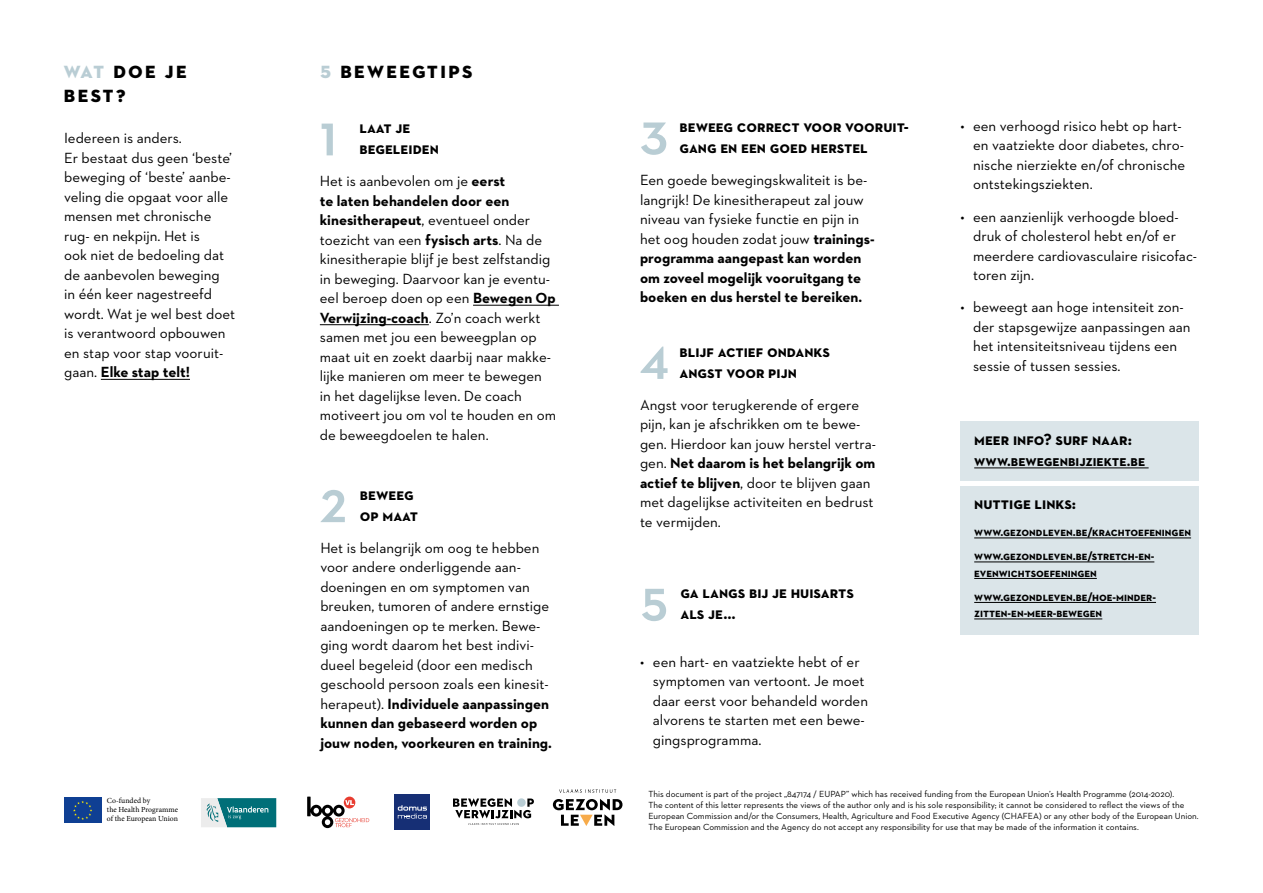
<style>
.page{position:relative;width:1263px;height:893px;background:#fff}
.page>*{position:absolute;margin:0;border:0;box-sizing:border-box;transform-origin:0 0}
.t1{font:700 60px "Neutraface 2 Display";color:#b9cdd4}
.t2{font:18px/24px "Neutraface 2 Display Titling";letter-spacing:.14em;color:#000}
.t3{font:700 16.5px/21px "Neutraface 2 Text";color:#000}
.t4{font:15px/19.5px "Neutraface 2 Text";color:#000}
.t5{font:700 15px "Neutraface 2 Text";color:#000}
.t6{font:700 12px/24px "Neutraface 2 Text";color:#000}
.t7{font:9px/10.8px "Neutraface 2 Text";color:#000}
.t8{font:7.8px/9px "Minion Pro";color:#000}
.s1{color:#b9cdd4}
.s2{font-weight:700}
</style>
<div class="page">
<svg style="left:201px;top:798px;width:75px;height:29px;background:#4a979d"></svg>
<div style="left:395px;top:795px;width:35px;height:35px;background:#162f75"></div>
<svg style="left:398px;top:805px;width:29px;height:13px"></svg>
<svg style="left:307px;top:797px;width:62px;height:31px"></svg>
<svg style="left:453px;top:798px;width:81px;height:27px"></svg>
<div style="left:517px;top:798px;width:9px;height:9px;background:#b9cdd4;border-radius:50%"></div>
<svg style="left:553px;top:799px;width:69px;height:27px"></svg>
<svg style="left:559px;top:789px;width:57px;height:4px"></svg>
<div style="left:64px;top:798px;width:38px;height:25px;background:#0f3f93"></div>
<svg style="left:73px;top:801px;width:19px;height:19px"></svg>
<hr style="left:101px;top:379px;width:89px;height:1px;background:#000">
<hr style="left:473px;top:305px;width:86px;height:1px;background:#000">
<hr style="left:320px;top:324px;width:109px;height:1px;background:#000">
<div style="left:960px;top:422px;width:239px;height:59px;background:#dbe5e9"></div>
<div style="left:960px;top:486px;width:239px;height:148px;background:#dbe5e9"></div>
<hr style="left:974px;top:468px;width:174px;height:1px;background:#000">
<hr style="left:974px;top:538px;width:217px;height:1px;background:#000">
<hr style="left:974px;top:562px;width:180px;height:1px;background:#000">
<hr style="left:974px;top:578px;width:123px;height:1px;background:#000">
<hr style="left:974px;top:602px;width:182px;height:1px;background:#000">
<hr style="left:974px;top:619px;width:128px;height:1px;background:#000">
<p class="t2" style="left:64px;top:60px;width:124px"><span class="s1">WAT</span> DOE JE<br>BEST?</p>
<p class="t4" style="left:64px;top:128px;width:172px">Iedereen is anders.<br>Er bestaat dus geen ‘beste’ beweging of ‘beste’ aanbe&shy;veling die opgaat voor alle mensen met chronische rug- en nekpijn. Het is<br>ook niet de bedoeling dat de aanbevolen beweging<br>in één keer nagestreefd wordt. Wat je wel best doet is verantwoord opbouwen en stap voor stap vooruit&shy;gaan. <span class="s2">Elke stap telt!</span></p>
<p class="t8" style="left:107px;top:796px;width:73px">Co-funded by<br>the Health Programme of the European Union</p>
<p class="t2" style="left:320px;top:60px;width:153px"><span class="s1">5</span> BEWEEGTIPS</p>
<h1 class="t1" style="left:320px;top:101px;width:19px">1</h1>
<h1 class="t1" style="left:640px;top:100px;width:29px">3</h1>
<p class="t3" style="left:359px;top:117px;width:81px">laat je begeleiden</p>
<p class="t3" style="left:679px;top:116px;width:231px">beweeg correct voor vooruit&shy;gang en een goed herstel</p>
<p class="t4" style="left:320px;top:171px;width:238px">Het is aanbevolen om je <span class="s2">eerst<br>te laten behandelen door een kinesitherapeut</span>, eventueel onder toezicht van een <span class="s2">fysisch arts</span>. Na de kinesitherapie blijf je best zelfstandig in beweging. Daarvoor kan je eventu&shy;eel beroep doen op een <span class="s2">Bewegen Op Verwijzing-coach</span>. Zo’n coach werkt samen met jou een beweegplan op maat uit en zoekt daarbij naar makke&shy;lijke manieren om meer te bewegen in het dagelijkse leven. De coach motiveert jou om vol te houden en om de beweegdoelen te halen.</p>
<p class="t4" style="left:640px;top:170px;width:236px">Een goede bewegingskwaliteit is be&shy;langrijk! De kinesitherapeut zal jouw niveau van fysieke functie en pijn in het oog houden zodat jouw <span class="s2">trainings&shy;programma aangepast kan worden om zoveel mogelijk vooruitgang te boeken en dus herstel te bereiken.</span></p>
<h1 class="t1" style="left:640px;top:325px;width:31px">4</h1>
<p class="t3" style="left:679px;top:340px;width:152px">blijf actief ondanks angst voor pijn</p>
<p class="t4" style="left:640px;top:395px;width:238px">Angst voor terugkerende of ergere pijn, kan je afschrikken om te bewe&shy;gen. Hierdoor kan jouw herstel vertra&shy;gen. <span class="s2">Net daarom is het belangrijk om actief te blijven</span>, door te blijven gaan met dagelijkse activiteiten en bedrust te vermijden.</p>
<h1 class="t1" style="left:320px;top:468px;width:28px">2</h1>
<p class="t3" style="left:360px;top:484px;width:60px">beweeg op maat</p>
<p class="t4" style="left:320px;top:538px;width:233px">Het is belangrijk om oog te hebben voor andere onderliggende aan&shy;doeningen en om symptomen van breuken, tumoren of andere ernstige aandoeningen op te merken. Bewe&shy;ging wordt daarom het best indivi&shy;dueel begeleid (door een medisch geschoold persoon zoals een kinesit&shy;herapeut). <span class="s2">Individuele aanpassingen kunnen dan gebaseerd worden op jouw noden, voorkeuren en training.</span></p>
<h1 class="t1" style="left:641px;top:567px;width:28px">5</h1>
<p class="t3" style="left:680px;top:582px;width:175px">ga langs bij je huisarts als je…</p>
<p class="t4" style="left:653px;top:651px;width:217px;text-indent:-13px">• een hart- en vaatziekte hebt of er symptomen van vertoont. Je moet daar eerst voor behandeld worden alvorens te starten met een bewe&shy;gingsprogramma.</p>
<p class="t4" style="left:973px;top:116px;width:214px;text-indent:-13px">• een verhoogd risico hebt op hart&shy;en vaatziekte door diabetes, chro&shy;nische nierziekte en/of chronische ontstekingsziekten.</p>
<p class="t4" style="left:973px;top:207px;width:226px;text-indent:-13px">• een aanzienlijk verhoogde bloed&shy;druk of cholesterol hebt en/of er meerdere cardiovasculaire risicofac&shy;toren zijn.</p>
<p class="t4" style="left:973px;top:297px;width:219px;text-indent:-13px">• beweegt aan hoge intensiteit zon&shy;der stapsgewijze aanpassingen aan het intensiteitsniveau tijdens een sessie of tussen sessies.</p>
<p class="t3" style="left:974px;top:429px;width:159px">meer info? surf naar:</p>
<p class="t5" style="left:974px;top:451px;width:173px">www.bewegenbijziekte.be</p>
<p class="t3" style="left:974px;top:493px;width:103px">nuttige links:</p>
<p class="t6" style="left:974px;top:520px;width:218px">www.gezondleven.be/krachtoefeningen www.gezondleven.be/stretch-en-</p>
<p class="t6" style="left:974px;top:561px;width:183px">evenwichtsoefeningen www.gezondleven.be/hoe-minder-</p>
<p class="t6" style="left:974px;top:601px;width:130px">zitten-en-meer-bewegen</p>
<p class="t7" style="left:648px;top:789px;width:552px">This document is part of the project „847174 / EUPAP” which has received funding from the European Union’s Health Programme (2014-2020).<br>The content of this letter represents the views of the author only and is his sole responsibility; it cannot be considered to reflect the views of the European Commission and/or the Consumers, Health, Agriculture and Food Executive Agency (CHAFEA) or any other body of the European Union.<br>The European Commission and the Agency do not accept any responsibility for use that may be made of the information it contains.</p>
</div>
